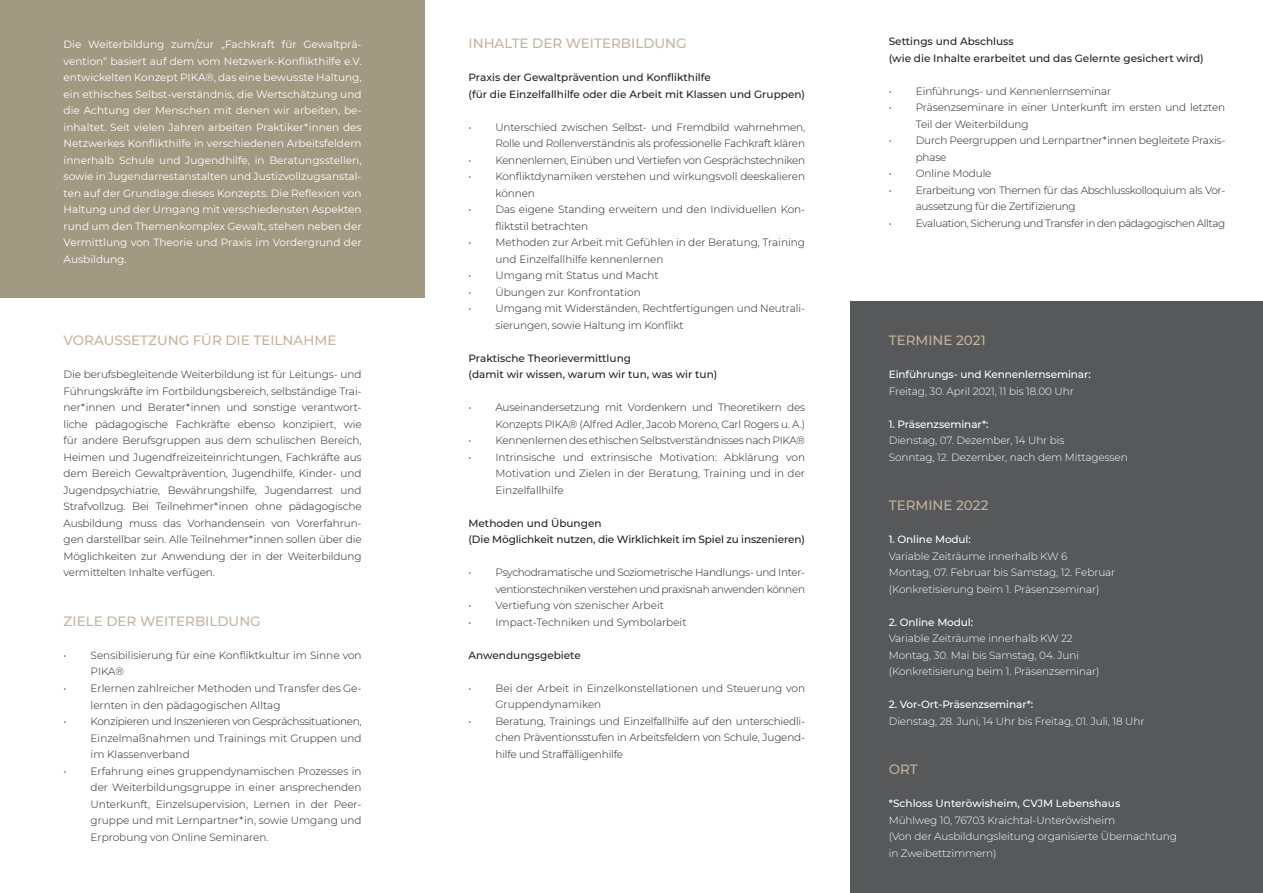
<style>
.page{position:relative;width:1263px;height:893px;background:#fff}
.page>*{position:absolute;margin:0;border:0;box-sizing:border-box;transform-origin:0 0}
.t1{font:500 13.5px "Montserrat";color:#c3b49b}
.t2{font:300 10.5px/16.5px "Montserrat";letter-spacing:-.01em;color:#231f20}
.t3{font:10.5px/16.5px "Montserrat";color:#fff;text-align:justify}
.t4{font:300 10.5px "Montserrat";letter-spacing:-.01em;color:#fff}
.t5{font:500 10.5px "Montserrat";color:#231f20}
.t6{font:300 10.5px/16.5px "Montserrat";letter-spacing:-.03em;color:#231f20;text-align:right}
.t7{font:500 10.5px "Montserrat";letter-spacing:-.01em;color:#fff}
.t8{font:300 10.5px "Montserrat";letter-spacing:-.035em;color:#231f20}
</style>
<div class="page">
<div style="left:850px;top:302px;width:413px;height:591px;background:#57585a"></div>
<div style="left:0;top:0;width:424px;height:298px;background:#a29983"></div>
<p class="t3" style="left:64px;top:36px;width:299px">Die Weiterbildung zum/zur „Fachkraft für Gewaltprä&shy;vention“ basiert auf dem vom Netzwerk-Konflikthilfe e.V. entwickelten Konzept PIKA®, das eine bewusste Haltung, ein ethisches Selbst-verständnis, die Wertschätzung und die Achtung der Menschen mit denen wir arbeiten, be&shy;inhaltet. Seit vielen Jahren arbeiten Praktiker*innen des Netzwerkes Konflikthilfe in verschiedenen Arbeitsfeldern innerhalb Schule und Jugendhilfe, in Beratungsstellen, sowie in Jugendarrestanstalten und Justizvollzugsanstal&shy;ten auf der Grundlage dieses Konzepts. Die Reflexion von Haltung und der Umgang mit verschiedensten Aspekten rund um den Themenkomplex Gewalt, stehen neben der Vermittlung von Theorie und Praxis im Vordergrund der Ausbildung.</p>
<p class="t1" style="left:64px;top:331px;width:274px">VORAUSSETZUNG FÜR DIE TEILNAHME</p>
<p class="t2" style="left:64px;top:366px;width:299px;text-align:justify">Die berufsbegleitende Weiterbildung ist für Leitungs- und Führungskräfte im Fortbildungsbereich, selbständige Trai&shy;ner*innen und Berater*innen und sonstige verantwort&shy;liche pädagogische Fachkräfte ebenso konzipiert, wie für andere Berufsgruppen aus dem schulischen Bereich, Heimen und Jugendfreizeiteinrichtungen, Fachkräfte aus dem Bereich Gewaltprävention, Jugendhilfe, Kinder- und Jugendpsychiatrie, Bewährungshilfe, Jugendarrest und Strafvollzug. Bei Teilnehmer*innen ohne pädagogische Ausbildung muss das Vorhandensein von Vorerfahrun&shy;gen darstellbar sein. Alle Teilnehmer*innen sollen über die Möglichkeiten zur Anwendung der in der Weiterbildung vermittelten Inhalte verfügen.</p>
<p class="t1" style="left:64px;top:612px;width:199px">ZIELE DER WEITERBILDUNG</p>
<p class="t2" style="left:91px;top:647px;width:272px;text-indent:-27px">• Sensibilisierung für eine Konfliktkultur im Sinne von<br>PIKA®</p>
<p class="t2" style="left:91px;top:680px;width:272px;text-indent:-27px">• Erlernen zahlreicher Methoden und Transfer des Ge&shy;lernten in den pädagogischen Alltag</p>
<p class="t2" style="left:91px;top:713px;width:273px;text-align:justify;text-indent:-27px">• Konzipieren und Inszenieren von Gesprächssituationen, Einzelmaßnahmen und Trainings mit Gruppen und im Klassenverband</p>
<p class="t2" style="left:91px;top:762px;width:273px;text-align:justify;text-indent:-27px">• Erfahrung eines gruppendynamischen Prozesses in der Weiterbildungsgruppe in einer ansprechenden Unterkunft, Einzelsupervision, Lernen in der Peer&shy;gruppe und mit Lernpartner*in, sowie Umgang und Erprobung von Online Seminaren.</p>
<p class="t1" style="left:468px;top:34px;width:220px">INHALTE DER WEITERBILDUNG</p>
<p class="t5" style="left:468px;top:70px;width:244px">Praxis der Gewaltprävention und Konflikthilfe</p>
<p class="t5" style="left:468px;top:87px;width:338px">(für die Einzelfallhilfe oder die Arbeit mit Klassen und Gruppen)</p>
<p class="t2" style="left:468px;top:118px;width:338px;text-align:right">• Unterschied zwischen Selbst- und Fremdbild wahrnehmen,<br>Rolle und Rollenverständnis als professionelle Fachkraft klären</p>
<p class="t6" style="left:468px;top:151px;width:338px">• Kennenlernen, Einüben und Vertiefen von Gesprächstechniken</p>
<p class="t2" style="left:495px;top:168px;width:311px;text-indent:-27px">• Konfliktdynamiken verstehen und wirkungsvoll deeskalieren können</p>
<p class="t2" style="left:495px;top:201px;width:311px;text-indent:-27px">• Das eigene Standing erweitern und den Individuellen Kon&shy;fliktstil betrachten</p>
<p class="t2" style="left:495px;top:234px;width:311px;text-indent:-27px">• Methoden zur Arbeit mit Gefühlen in der Beratung, Training und Einzelfallhilfe kennenlernen</p>
<p class="t2" style="left:468px;top:267px;width:192px">• Umgang mit Status und Macht</p>
<p class="t2" style="left:468px;top:283px;width:174px">• Übungen zur Konfrontation</p>
<p class="t2" style="left:495px;top:300px;width:311px;text-indent:-27px">• Umgang mit Widerständen, Rechtfertigungen und Neutrali&shy;sierungen, sowie Haltung im Konflikt</p>
<p class="t5" style="left:468px;top:351px;width:164px">Praktische Theorievermittlung</p>
<p class="t5" style="left:468px;top:367px;width:250px">(damit wir wissen, warum wir tun, was wir tun)</p>
<p class="t2" style="left:468px;top:399px;width:338px;text-align:right">• Auseinandersetzung mit Vordenkern und Theoretikern des<br>Konzepts PIKA® (Alfred Adler, Jacob Moreno, Carl Rogers u. A.)</p>
<p class="t2" style="left:468px;top:432px;width:338px">• Kennenlernen des ethischen Selbstverständnisses nach PIKA®</p>
<p class="t2" style="left:495px;top:448px;width:311px;text-align:justify;text-indent:-27px">• Intrinsische und extrinsische Motivation: Abklärung von Motivation und Zielen in der Beratung, Training und in der Einzelfallhilfe</p>
<p class="t5" style="left:468px;top:516px;width:135px">Methoden und Übungen</p>
<p class="t5" style="left:468px;top:532px;width:338px">(Die Möglichkeit nutzen, die Wirklichkeit im Spiel zu inszenieren)</p>
<p class="t6" style="left:468px;top:564px;width:338px">• Psychodramatische und Soziometrische Handlungs- und Inter&shy;ventionstechniken verstehen und praxisnah anwenden können</p>
<p class="t2" style="left:468px;top:597px;width:197px">• Vertiefung von szenischer Arbeit</p>
<p class="t2" style="left:468px;top:613px;width:219px">• Impact-Techniken und Symbolarbeit</p>
<p class="t5" style="left:468px;top:648px;width:114px">Anwendungsgebiete</p>
<p class="t2" style="left:495px;top:679px;width:311px;text-indent:-27px">• Bei der Arbeit in Einzelkonstellationen und Steuerung von<br>Gruppendynamiken</p>
<p class="t2" style="left:495px;top:712px;width:311px;text-align:justify;text-indent:-27px">• Beratung, Trainings und Einzelfallhilfe auf den unterschiedli&shy;chen Präventionsstufen in Arbeitsfeldern von Schule, Jugend&shy;hilfe und Straffälligenhilfe</p>
<p class="t5" style="left:889px;top:34px;width:126px">Settings und Abschluss</p>
<p class="t5" style="left:889px;top:51px;width:316px">(wie die Inhalte erarbeitet und das Gelernte gesichert wird)</p>
<p class="t2" style="left:889px;top:82px;width:224px">• Einführungs- und Kennenlernseminar</p>
<p class="t2" style="left:916px;top:99px;width:311px;text-indent:-27px">• Präsenzseminare in einer Unterkunft im ersten und letzten<br>Teil der Weiterbildung</p>
<p class="t2" style="left:916px;top:132px;width:311px;text-indent:-27px">• Durch Peergruppen und Lernpartner*innen begleitete Praxis&shy;phase</p>
<p class="t2" style="left:889px;top:165px;width:104px">• Online Module</p>
<p class="t6" style="left:916px;top:181px;width:311px;text-align:left;text-indent:-27px">• Erarbeitung von Themen für das Abschlusskolloquium als Vor&shy;aussetzung für die Zertifizierung</p>
<p class="t8" style="left:889px;top:216px;width:338px">• Evaluation, Sicherung und Transfer in den pädagogischen Alltag</p>
<p class="t1" style="left:889px;top:331px;width:98px">TERMINE 2021</p>
<p class="t7" style="left:889px;top:367px;width:203px">Einführungs- und Kennenlernseminar:</p>
<p class="t4" style="left:889px;top:384px;width:187px">Freitag, 30. April 2021, 11 bis 18.00 Uhr</p>
<p class="t7" style="left:889px;top:417px;width:101px">1. Präsenzseminar*:</p>
<p class="t4" style="left:889px;top:433px;width:177px">Dienstag, 07. Dezember, 14 Uhr bis</p>
<p class="t4" style="left:889px;top:450px;width:240px">Sonntag, 12. Dezember, nach dem Mittagessen</p>
<p class="t1" style="left:889px;top:496px;width:101px">TERMINE 2022</p>
<p class="t7" style="left:889px;top:532px;width:84px">1. Online Modul:</p>
<p class="t4" style="left:889px;top:549px;width:180px">Variable Zeiträume innerhalb KW 6</p>
<p class="t4" style="left:889px;top:565px;width:228px">Montag, 07. Februar bis Samstag, 12. Februar</p>
<p class="t4" style="left:889px;top:582px;width:212px">(Konkretisierung beim 1. Präsenzseminar)</p>
<p class="t7" style="left:889px;top:615px;width:86px">2. Online Modul:</p>
<p class="t4" style="left:889px;top:631px;width:186px">Variable Zeiträume innerhalb KW 22</p>
<p class="t4" style="left:889px;top:648px;width:192px">Montag, 30. Mai bis Samstag, 04. Juni</p>
<p class="t4" style="left:889px;top:664px;width:212px">(Konkretisierung beim 1. Präsenzseminar)</p>
<p class="t7" style="left:889px;top:697px;width:146px">2. Vor-Ort-Präsenzseminar*:</p>
<p class="t4" style="left:889px;top:714px;width:257px">Dienstag, 28. Juni, 14 Uhr bis Freitag, 01. Juli, 18 Uhr</p>
<p class="t1" style="left:889px;top:760px;width:30px">ORT</p>
<p class="t7" style="left:889px;top:796px;width:233px">*Schloss Unteröwisheim, CVJM Lebenshaus</p>
<p class="t4" style="left:889px;top:813px;width:228px">Mühlweg 10, 76703 Kraichtal-Unteröwisheim</p>
<p class="t4" style="left:889px;top:829px;width:290px">(Von der Ausbildungsleitung organisierte Übernachtung</p>
<p class="t4" style="left:889px;top:846px;width:109px">in Zweibettzimmern)</p>
</div>
